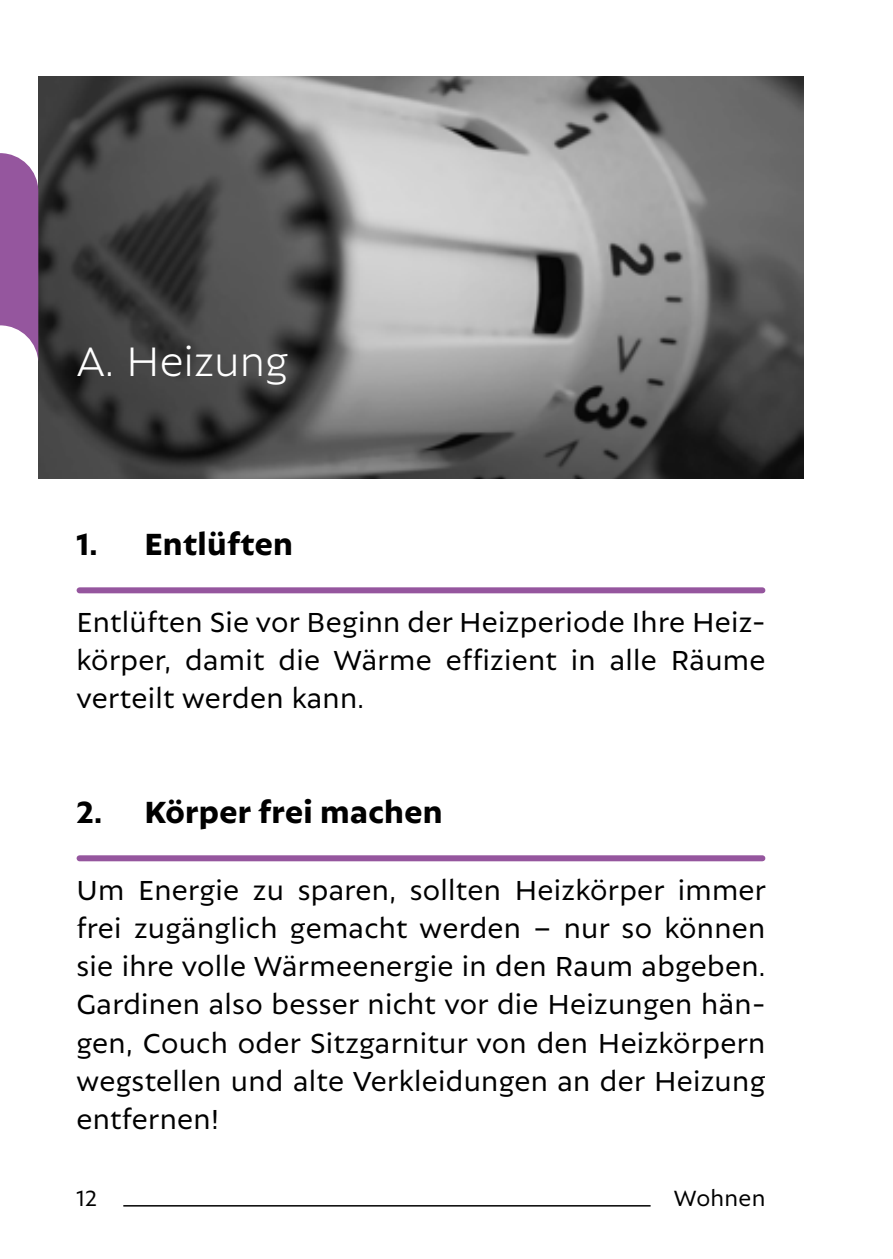
<style>
.page{position:relative;width:893px;height:1259px;background:#fff}
.page>*{position:absolute;margin:0;border:0;box-sizing:border-box;transform-origin:0 0}
.t1{font:300 45px "Autor";color:#fff}
.t2{font:800 33px "Autor";letter-spacing:.01em;color:#000}
.t3{font:30px/38.4px "Autor";letter-spacing:.01em;color:#000;text-align:justify}
.t4{font:24px "Autor";letter-spacing:.01em;color:#000}
</style>
<div class="page">
<img style="left:38px;top:77px;width:766px;height:401px">
<div style="left:80px;top:587px;width:682px;height:6px;background:#95569e"></div>
<div style="left:80px;top:855px;width:682px;height:6px;background:#95569e"></div>
<hr style="left:123px;top:1205px;width:528px;height:1px;background:#000">
<svg style="left:0;top:153px;width:38px;height:205px"></svg>
<h1 class="t1" style="left:77px;top:334px;width:213px">A. Heizung</h1>
<p class="t2" style="left:77px;top:524px;width:218px">1. Entlüften</p>
<p class="t3" style="left:77px;top:601px;width:690px">Entlüften Sie vor Beginn der Heizperiode Ihre Heiz&shy;körper, damit die Wärme effizient in alle Räume verteilt werden kann.</p>
<p class="t2" style="left:77px;top:792px;width:368px">2. Körper frei machen</p>
<p class="t3" style="left:77px;top:869px;width:691px">Um Energie zu sparen, sollten Heizkörper immer frei zugänglich gemacht werden – nur so können sie ihre volle Wärmeenergie in den Raum abgeben.<br>Gardinen also besser nicht vor die Heizungen hän&shy;gen, Couch oder Sitzgarnitur von den Heizkörpern wegstellen und alte Verkleidungen an der Heizung entfernen!</p>
<p class="t4" style="left:77px;top:1183px;width:22px">12</p>
<p class="t4" style="left:674px;top:1183px;width:93px">Wohnen</p>
</div>
